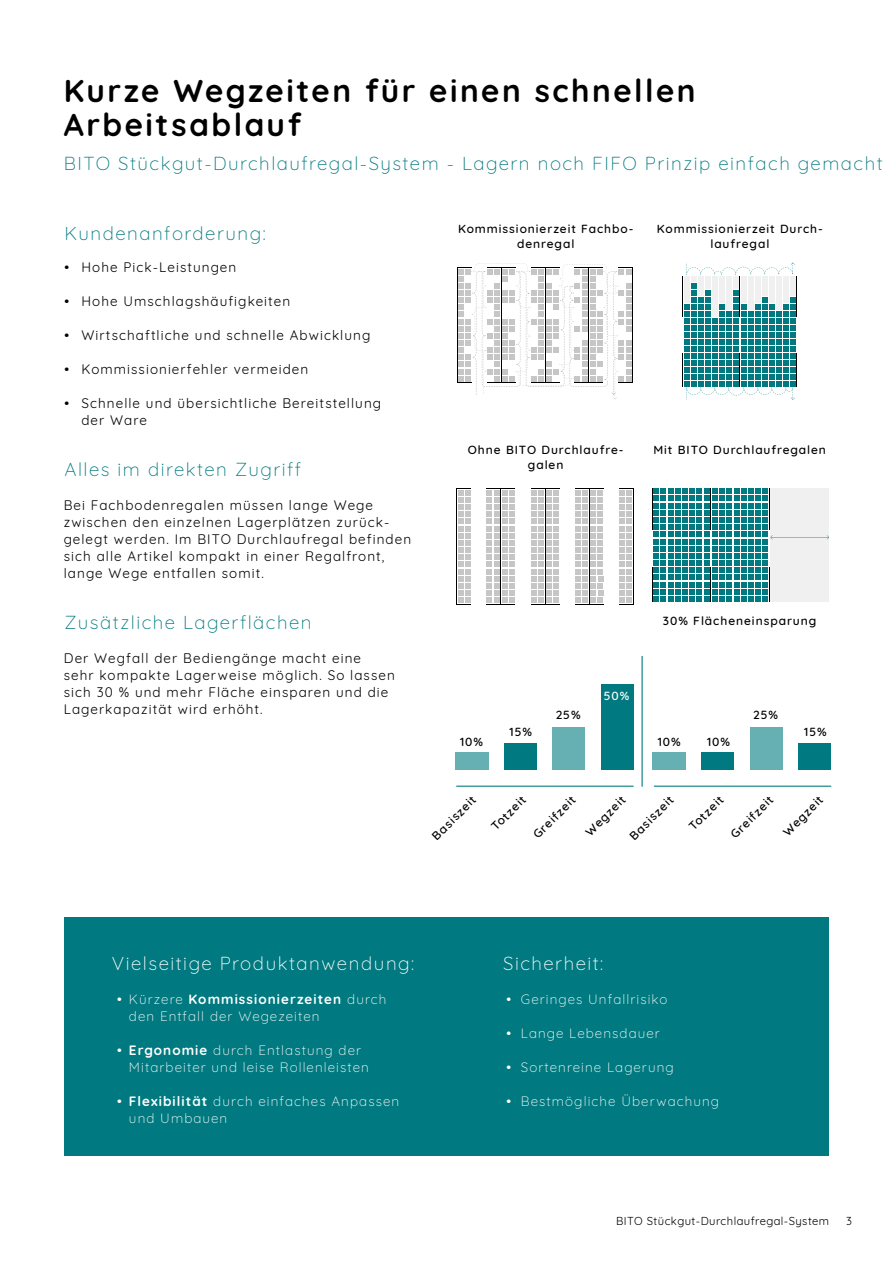
<style>
.page{position:relative;width:893px;height:1263px;background:#fff}
.page>*{position:absolute;margin:0;border:0;box-sizing:border-box;transform-origin:0 0}
.t1{font:700 31.5px/34px "Quicksand";letter-spacing:.08em;color:#000}
.t2{font:300 18.75px "Quicksand";letter-spacing:.08em;color:#007a80}
.t3{font:300 18.75px "Quicksand";letter-spacing:.08em;color:#fff}
.t4{font:13.5px/17px "Quicksand";letter-spacing:.08em;color:#000}
.t5{font:300 13.5px/17px "Quicksand";letter-spacing:.08em;color:#fff}
.t6{font:500 13.5px "Quicksand";color:#fff}
.t7{font:500 13.5px "Quicksand";color:#000}
.t8{font:500 12px/15px "Quicksand";letter-spacing:.08em;color:#000;text-align:center}
.t9{font:500 12px "Quicksand";color:#fff}
.t10{font:11.25px "Quicksand";letter-spacing:.04em;color:#000}
.s1{font-weight:700}
</style>
<div class="page">
<hr style="left:0;top:642px;width:1px;height:515px;background:#c6c6c6">
<div style="left:64px;top:918px;width:765px;height:238px;background:#007a80"></div>
<hr style="left:633px;top:267px;width:1px;height:116px;background:#000">
<svg style="left:457px;top:264px;width:176px;height:135px"></svg>
<svg style="left:457px;top:488px;width:14px;height:117px"></svg>
<hr style="left:456px;top:488px;width:1px;height:117px;background:#000">
<svg style="left:486px;top:488px;width:29px;height:117px"></svg>
<hr style="left:501px;top:488px;width:1px;height:116px;background:#000">
<hr style="left:633px;top:488px;width:1px;height:117px;background:#000">
<svg style="left:619px;top:488px;width:14px;height:117px"></svg>
<svg style="left:575px;top:488px;width:28px;height:117px"></svg>
<svg style="left:531px;top:488px;width:28px;height:117px"></svg>
<hr style="left:545px;top:488px;width:1px;height:116px;background:#000">
<hr style="left:682px;top:276px;width:1px;height:41px;background:#000">
<hr style="left:682px;top:353px;width:1px;height:34px;background:#000">
<hr style="left:797px;top:276px;width:1px;height:41px;background:#000">
<hr style="left:797px;top:353px;width:1px;height:34px;background:#000">
<svg style="left:684px;top:263px;width:112px;height:137px"></svg>
<hr style="left:652px;top:488px;width:1px;height:42px;background:#000">
<hr style="left:652px;top:567px;width:1px;height:35px;background:#000">
<svg style="left:653px;top:488px;width:176px;height:114px"></svg>
<div style="left:455px;top:753px;width:33px;height:17px;background:#66afb2"></div>
<div style="left:653px;top:753px;width:33px;height:17px;background:#66afb2"></div>
<div style="left:504px;top:743px;width:32px;height:27px;background:#007a80"></div>
<div style="left:702px;top:753px;width:32px;height:17px;background:#007a80"></div>
<div style="left:552px;top:727px;width:33px;height:43px;background:#66afb2"></div>
<div style="left:750px;top:727px;width:33px;height:43px;background:#66afb2"></div>
<div style="left:601px;top:685px;width:33px;height:85px;background:#007a80"></div>
<div style="left:799px;top:743px;width:32px;height:27px;background:#007a80"></div>
<hr style="left:456px;top:786px;width:178px;height:1px;background:#007a80">
<hr style="left:654px;top:786px;width:177px;height:1px;background:#007a80">
<hr style="left:641px;top:656px;width:2px;height:131px;background:#007a80">
<h1 class="t1" style="left:64px;top:71px;width:633px">Kurze Wegzeiten für einen schnellen<br>Arbeitsablauf</h1>
<h2 class="t2" style="left:64px;top:149px;width:820px">BITO Stückgut-Durchlaufregal-System - Lagern noch FIFO Prinzip einfach gemacht</h2>
<h2 class="t2" style="left:64px;top:219px;width:203px">Kundenanforderung:</h2>
<p class="t7" style="left:64px;top:256px;width:6px">•</p>
<p class="t7" style="left:64px;top:290px;width:6px">•</p>
<p class="t7" style="left:64px;top:324px;width:6px">•</p>
<p class="t7" style="left:64px;top:359px;width:6px">•</p>
<p class="t7" style="left:64px;top:393px;width:6px">•</p>
<p class="t4" style="left:81px;top:257px;width:156px">Hohe Pick-Leistungen</p>
<p class="t4" style="left:81px;top:291px;width:210px">Hohe Umschlagshäufigkeiten</p>
<p class="t4" style="left:81px;top:326px;width:290px">Wirtschaftliche und schnelle Abwicklung</p>
<p class="t4" style="left:81px;top:360px;width:228px">Kommissionierfehler vermeiden</p>
<p class="t4" style="left:81px;top:394px;width:301px">Schnelle und übersichtliche Bereitstellung der Ware</p>
<h2 class="t2" style="left:64px;top:455px;width:238px">Alles im direkten Zugriff</h2>
<p class="t4" style="left:64px;top:496px;width:349px">Bei Fachbodenregalen müssen lange Wege zwischen den einzelnen Lagerplätzen zurück&shy;gelegt werden. Im BITO Durchlaufregal befinden sich alle Artikel kompakt in einer Regalfront, lange Wege entfallen somit.</p>
<h2 class="t2" style="left:64px;top:608px;width:249px">Zusätzliche Lagerflächen</h2>
<p class="t4" style="left:64px;top:649px;width:333px">Der Wegfall der Bediengänge macht eine<br>sehr kompakte Lagerweise möglich. So lassen sich 30 % und mehr Fläche einsparen und die Lagerkapazität wird erhöht.</p>
<p class="t8" style="left:458px;top:220px;width:177px">Kommissionierzeit Fachbo&shy;denregal</p>
<p class="t8" style="left:657px;top:220px;width:168px">Kommissionierzeit Durch&shy;laufregal</p>
<p class="t8" style="left:468px;top:441px;width:157px">Ohne BITO Durchlaufre&shy;galen</p>
<p class="t8" style="left:653px;top:441px;width:174px">Mit BITO Durchlaufregalen</p>
<p class="t9" style="left:604px;top:686px;width:27px">50%</p>
<p class="t8" style="left:663px;top:612px;width:155px">30% Flächeneinsparung</p>
<p class="t8" style="left:556px;top:706px;width:26px">25%</p>
<p class="t8" style="left:753px;top:706px;width:26px">25%</p>
<p class="t8" style="left:510px;top:723px;width:24px">15%</p>
<p class="t8" style="left:804px;top:723px;width:24px">15%</p>
<p class="t8" style="left:460px;top:733px;width:24px">10%</p>
<p class="t8" style="left:658px;top:733px;width:24px">10%</p>
<p class="t8" style="left:707px;top:733px;width:24px">10%</p>
<p class="t8" style="left:529px;top:830px;width:56px;rotate:-45deg">Greifzeit</p>
<p class="t8" style="left:581px;top:828px;width:53px;rotate:-45deg">Wegzeit</p>
<p class="t8" style="left:726px;top:830px;width:56px;rotate:-45deg">Greifzeit</p>
<p class="t8" style="left:779px;top:828px;width:53px;rotate:-45deg">Wegzeit</p>
<p class="t8" style="left:428px;top:832px;width:58px;rotate:-45deg">Basiszeit</p>
<p class="t8" style="left:625px;top:832px;width:58px;rotate:-45deg">Basiszeit</p>
<p class="t8" style="left:487px;top:822px;width:45px;rotate:-45deg">Totzeit</p>
<p class="t8" style="left:685px;top:822px;width:45px;rotate:-45deg">Totzeit</p>
<h2 class="t3" style="left:112px;top:948px;width:304px">Vielseitige Produktanwendung:</h2>
<h2 class="t3" style="left:503px;top:948px;width:102px">Sicherheit:</h2>
<p class="t6" style="left:117px;top:988px;width:6px">•</p>
<p class="t6" style="left:117px;top:1039px;width:6px">•</p>
<p class="t6" style="left:117px;top:1090px;width:6px">•</p>
<p class="t5" style="left:129px;top:989px;width:259px">Kürzere <span class="s1">Kommissionierzeiten</span> durch den Entfall der Wegezeiten</p>
<p class="t5" style="left:129px;top:1040px;width:241px"><span class="s1">Ergonomie</span> durch Entlastung der<br>Mitarbeiter und leise Rollenleisten</p>
<p class="t5" style="left:129px;top:1091px;width:272px"><span class="s1">Flexibilität</span> durch einfaches Anpassen und Umbauen</p>
<p class="t6" style="left:507px;top:988px;width:6px">•</p>
<p class="t6" style="left:507px;top:1022px;width:6px">•</p>
<p class="t6" style="left:507px;top:1056px;width:6px">•</p>
<p class="t6" style="left:507px;top:1090px;width:6px">•</p>
<p class="t5" style="left:521px;top:989px;width:148px">Geringes Unfallrisiko</p>
<p class="t5" style="left:521px;top:1023px;width:140px">Lange Lebensdauer</p>
<p class="t5" style="left:521px;top:1057px;width:154px">Sortenreine Lagerung</p>
<p class="t5" style="left:521px;top:1091px;width:200px">Bestmögliche Überwachung</p>
<p class="t10" style="left:616px;top:1212px;width:214px">BITO Stückgut-Durchlaufregal-System</p>
<p class="t10" style="left:846px;top:1212px;width:7px">3</p>
</div>
